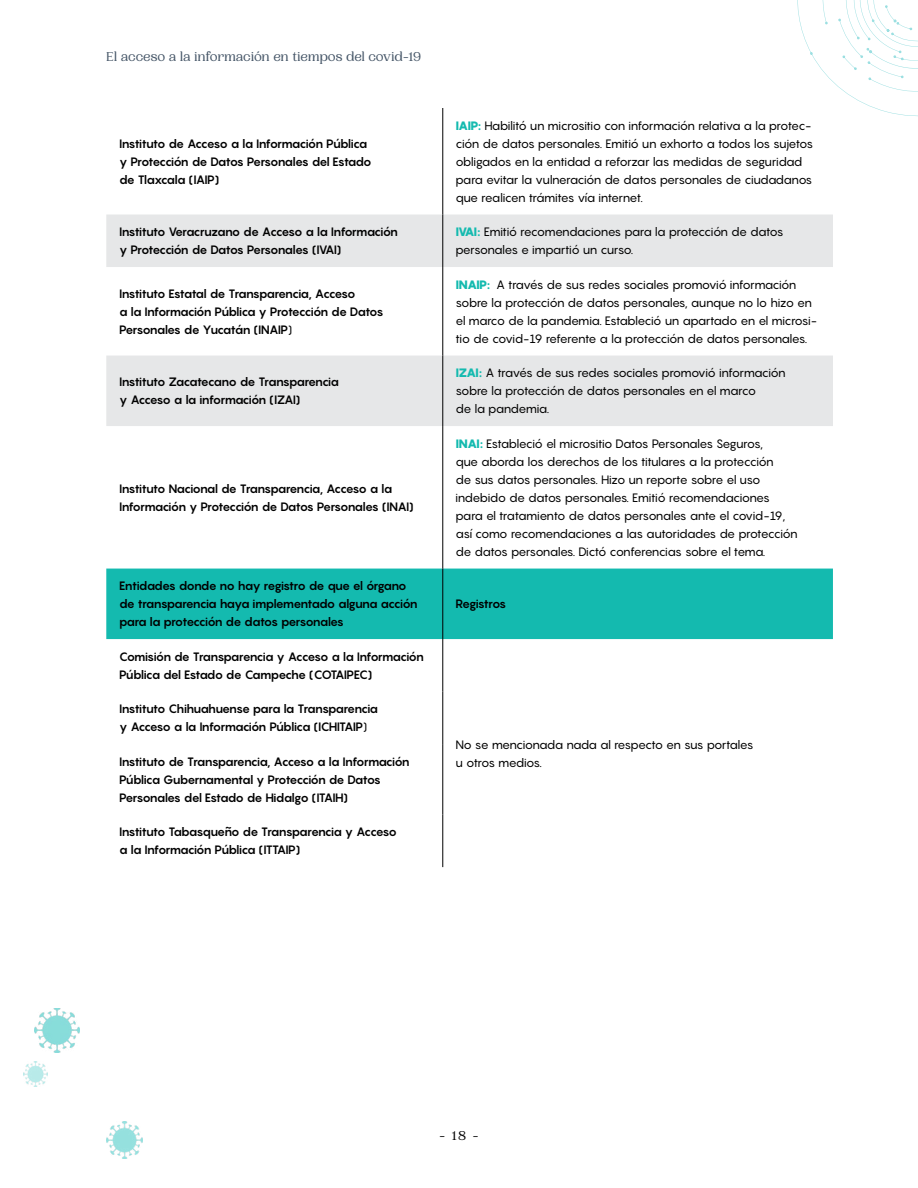
<style>
.page{position:relative;width:918px;height:1188px;background:#fff}
.page>*{position:absolute;margin:0;border:0;box-sizing:border-box;transform-origin:0 0}
.t1{font:13.5px "PP Woodland";letter-spacing:-.02em;color:#455567}
.t2{font:13.5px "PP Woodland";color:#000}
.t3{font:12px/18px "Pangram";letter-spacing:-.06em;color:#000}
.t4{font:700 12px/18px "Pangram";letter-spacing:-.08em;color:#000}
.s1{font-weight:900;color:#14baaf}
.s2{font-weight:400}
</style>
<div class="page">
<svg style="left:797px;top:0;width:121px;height:117px"></svg>
<img style="left:35px;top:1008px;width:44px;height:45px">
<img style="left:106px;top:1122px;width:36px;height:36px">
<img style="left:23px;top:1062px;width:25px;height:24px">
<svg style="left:106px;top:215px;width:727px;height:211px;fill:#e6e7e8"></svg>
<div style="left:106px;top:569px;width:727px;height:70px;background:#14baaf"></div>
<hr style="left:443px;top:108px;width:1px;height:107px;background:#000">
<hr style="left:443px;top:215px;width:1px;height:52px;background:#000">
<hr style="left:443px;top:267px;width:1px;height:89px;background:#000">
<hr style="left:443px;top:356px;width:1px;height:70px;background:#000">
<hr style="left:443px;top:426px;width:1px;height:143px;background:#000">
<hr style="left:443px;top:569px;width:1px;height:70px;background:#000">
<hr style="left:443px;top:639px;width:1px;height:53px;background:#000">
<hr style="left:443px;top:692px;width:1px;height:52px;background:#000">
<hr style="left:443px;top:744px;width:1px;height:71px;background:#000">
<hr style="left:443px;top:815px;width:1px;height:52px;background:#000">
<p class="t1" style="left:106px;top:48px;width:316px">El acceso a la información en tiempos del covid-19</p>
<p class="t4" style="left:119px;top:134px;width:254px">Instituto de Acceso a la Información Pública y Protección de Datos Personales del Estado de Tlaxcala (IAIP)</p>
<p class="t3" style="left:456px;top:116px;width:359px"><span class="s1">IAIP:</span> Habilitó un micrositio con información relativa a la protec&shy;ción de datos personales. Emitió un exhorto a todos los sujetos obligados en la entidad a reforzar las medidas de seguridad para evitar la vulneración de datos personales de ciudadanos que realicen trámites vía internet.</p>
<p class="t4" style="left:119px;top:223px;width:280px">Instituto Veracruzano de Acceso a la Información y Protección de Datos Personales (IVAI)</p>
<p class="t3" style="left:456px;top:223px;width:330px"><span class="s1">IVAI:</span> Emitió recomendaciones para la protección de datos personales e impartió un curso.</p>
<p class="t4" style="left:119px;top:284px;width:266px">Instituto Estatal de Transparencia, Acceso<br>a la Información Pública y Protección de Datos<br>Personales de Yucatán (INAIP<span class="s2">)</span></p>
<p class="t3" style="left:456px;top:275px;width:363px"><span class="s1">INAIP:</span> A través de sus redes sociales promovió información sobre la protección de datos personales, aunque no lo hizo en el marco de la pandemia. Estableció un apartado en el microsi&shy;tio de covid-19 referente a la protección de datos personales.</p>
<p class="t4" style="left:119px;top:373px;width:222px">Instituto Zacatecano de Transparencia y Acceso a la información (IZAI)</p>
<p class="t3" style="left:456px;top:364px;width:332px"><span class="s1">IZAI:</span> A través de sus redes sociales promovió información sobre la protección de datos personales en el marco<br>de la pandemia.</p>
<p class="t4" style="left:119px;top:479px;width:296px">Instituto Nacional de Transparencia, Acceso a la<br>Información y Protección de Datos Personales (INAI)</p>
<p class="t4" style="left:119px;top:577px;width:300px">Entidades donde no hay registro de que el órgano de transparencia haya implementado alguna acción para la protección de datos personales</p>
<p class="t4" style="left:119px;top:647px;width:306px">Comisión de Transparencia y Acceso a la Información<br>Pública del Estado de Campeche (COTAIPEC)</p>
<p class="t4" style="left:119px;top:700px;width:261px">Instituto Chihuahuense para la Transparencia y Acceso a la Información Pública (ICHITAIP<span class="s2">)</span></p>
<p class="t4" style="left:119px;top:752px;width:292px">Instituto de Transparencia, Acceso a la Información<br>Pública Gubernamental y Protección de Datos<br>Personales del Estado de Hidalgo (ITAIH)</p>
<p class="t4" style="left:119px;top:823px;width:279px">Instituto Tabasqueño de Transparencia y Acceso a la Información Pública (ITTAIP)</p>
<p class="t3" style="left:456px;top:434px;width:344px"><span class="s1">INAI:</span> Estableció el micrositio Datos Personales Seguros,<br>que aborda los derechos de los titulares a la protección<br>de sus datos personales. Hizo un reporte sobre el uso indebido de datos personales. Emitió recomendaciones para el tratamiento de datos personales ante el covid-19, así como recomendaciones a las autoridades de protección de datos personales. Dictó conferencias sobre el tema.</p>
<p class="t4" style="left:456px;top:595px;width:52px">Registros</p>
<p class="t3" style="left:456px;top:735px;width:299px">No se mencionada nada al respecto en sus portales u otros medios.</p>
<p class="t2" style="left:440px;top:1127px;width:40px">- 18 -</p>
</div>
